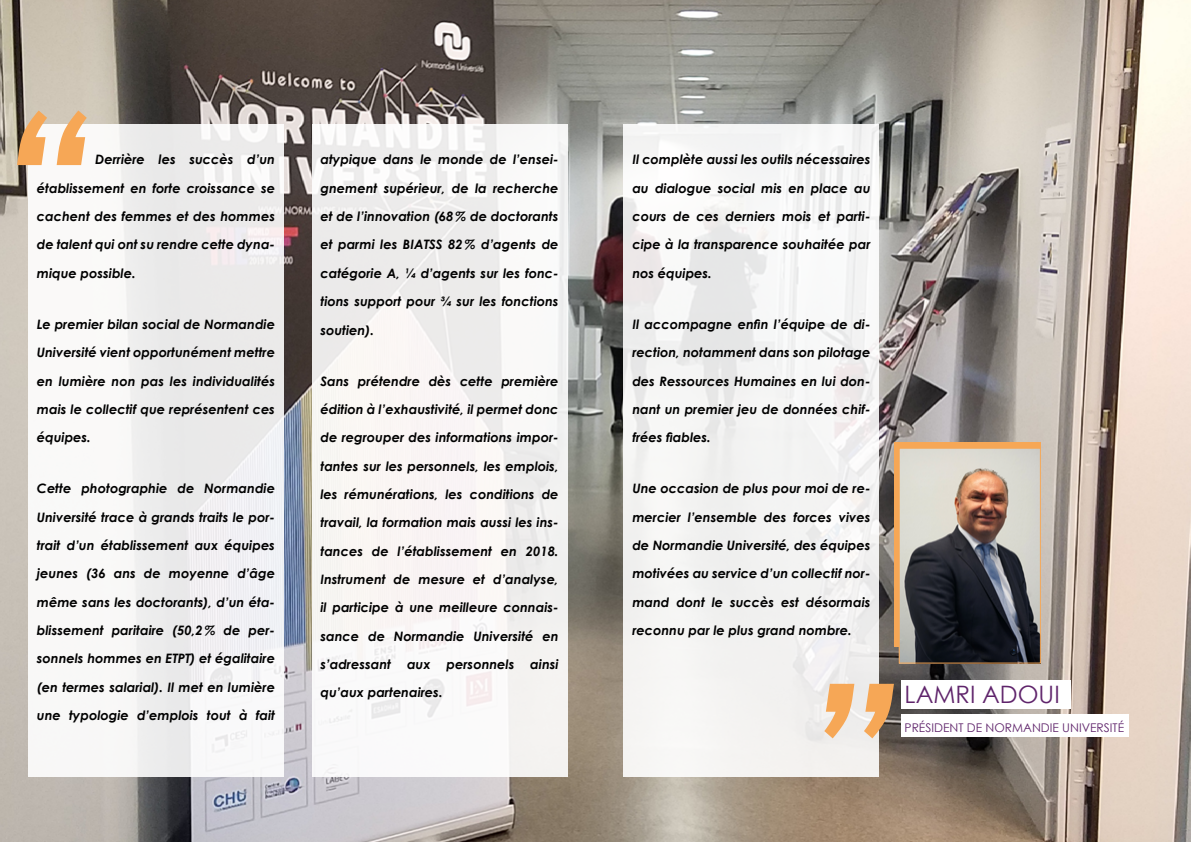
<style>
.page{position:relative;width:1191px;height:842px;background:#fff}
.page>*{position:absolute;margin:0;border:0;box-sizing:border-box;transform-origin:0 0}
.Legende{font:24px "Century Gothic";color:#5f246b}
.TxT_courant_regular{font:italic 700 13px/28.3px "Century Gothic";color:#000;text-align:justify}
.Legende-2{font:12px "Century Gothic";color:#5f246b}
</style>
<div class="page">
<img style="left:0;top:0;width:1191px;height:842px">
<div style="left:624px;top:125px;width:255px;height:652px;background:#f3f3f3"></div>
<div style="left:312px;top:125px;width:255px;height:652px;background:linear-gradient(to right,#f6f4f2,#f5f3f3)"></div>
<svg style="left:824px;top:684px;width:70px;height:54px"></svg>
<div style="left:28px;top:125px;width:255px;height:652px;background:linear-gradient(to right,#f9f9f7,#ebebec)"></div>
<svg style="left:17px;top:110px;width:70px;height:55px"></svg>
<div style="left:894px;top:442px;width:146px;height:204px;background:#f6a756"></div>
<img style="left:901px;top:450px;width:137px;height:211px">
<div style="left:899px;top:448px;width:141px;height:215px;border:1px solid #f6a756"></div>
<div style="left:901px;top:680px;width:169px;height:29px;background:#fff"></div>
<div style="left:901px;top:714px;width:228px;height:23px;background:#fff"></div>
<p class="TxT_courant_regular" style="left:37px;top:145px;width:240px;text-indent:58px">Derrière les succès d’un établissement en forte croissance se cachent des femmes et des hommes de talent qui ont su rendre cette dyna&shy;mique possible.</p>
<p class="TxT_courant_regular" style="left:37px;top:309px;width:240px">Le premier bilan social de Normandie Université vient opportunément mettre en lumière non pas les individualités mais le collectif que représentent ces équipes.</p>
<p class="TxT_courant_regular" style="left:37px;top:474px;width:240px">Cette photographie de Normandie Université trace à grands traits le por&shy;trait d’un établissement aux équipes jeunes (36 ans de moyenne d’âge même sans les doctorants), d’un éta&shy;blissement paritaire (50,2% de per&shy;sonnels hommes en ETPT) et égalitaire (en termes salarial). Il met en lumière une typologie d’emplois tout à fait</p>
<p class="TxT_courant_regular" style="left:320px;top:145px;width:240px">atypique dans le monde de l’ensei&shy;gnement supérieur, de la recherche et de l’innovation (68% de doctorants et parmi les BIATSS 82% d’agents de catégorie A, ¼ d’agents sur les fonc&shy;tions support pour ¾ sur les fonctions soutien).</p>
<p class="TxT_courant_regular" style="left:320px;top:366px;width:240px">Sans prétendre dès cette première édition à l’exhaustivité, il permet donc de regrouper des informations impor&shy;tantes sur les personnels, les emplois, les rémunérations, les conditions de travail, la formation mais aussi les ins&shy;tances de l’établissement en 2018.<br>Instrument de mesure et d’analyse, il participe à une meilleure connais&shy;sance de Normandie Université en s’adressant aux personnels ainsi qu’aux partenaires.</p>
<p class="TxT_courant_regular" style="left:632px;top:145px;width:240px">Il complète aussi les outils nécessaires au dialogue social mis en place au cours de ces derniers mois et parti&shy;cipe à la transparence souhaitée par nos équipes.</p>
<p class="TxT_courant_regular" style="left:632px;top:309px;width:240px">Il accompagne enfin l’équipe de di&shy;rection, notamment dans son pilotage des Ressources Humaines en lui don&shy;nant un premier jeu de données chif&shy;frées fiables.</p>
<p class="TxT_courant_regular" style="left:632px;top:474px;width:240px">Une occasion de plus pour moi de re&shy;mercier l’ensemble des forces vives de Normandie Université, des équipes motivées au service d’un collectif nor&shy;mand dont le succès est désormais reconnu par le plus grand nombre.</p>
<p class="Legende" style="left:904px;top:677px;width:157px">LAMRI ADOUI</p>
<p class="Legende-2" style="left:904px;top:719px;width:221px">PRÉSIDENT DE NORMANDIE UNIVERSITÉ</p>
</div>
